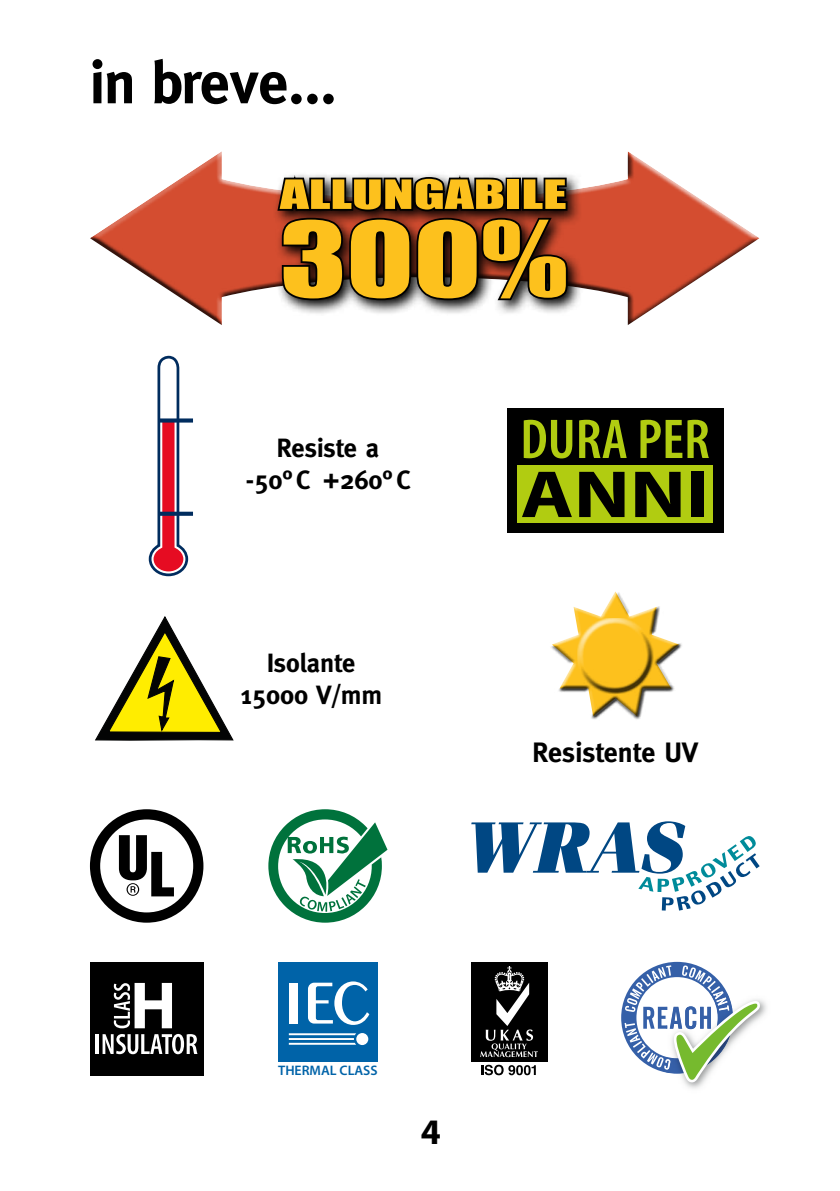
<style>
.page{position:relative;width:840px;height:1191px;background:#fff}
.page>*{position:absolute;margin:0;border:0;box-sizing:border-box;transform-origin:0 0}
.t1{font:96px "Impact";color:#fdc11d;scale:1.31 1}
.t2{font:700 67px "Myriad Pro";color:#000;scale:1.21 1}
.t3{font:700 60px "Meta";letter-spacing:-.02em;color:#000}
.t4{font:600 condensed 56.4px "Myriad Pro";color:#b1cc11}
.t5{font:37.2px "Impact";color:#fdc11d;scale:1.52 1}
.t6{font:700 36px "Myriad Pro";color:#000}
.t7{font:700 28px "Meta";color:#000}
.t8{font:700 26.4px/31.6px "Meta";color:#000;text-align:center}
.t9{font:600 13.8px "Myriad Pro";color:#0063a8}
</style>
<div class="page">
<div style="left:90px;top:962px;width:113px;height:113px;background:#000"></div>
<hr style="left:96px;top:1034px;width:3px;height:20px;background:#fff">
<svg style="left:102px;top:1034px;width:95px;height:20px"></svg>
<svg style="left:114px;top:983px;width:58px;height:45px"></svg>
<div style="left:278px;top:962px;width:99px;height:99px;background:#0063a8"></div>
<div style="left:356px;top:1033px;width:12px;height:12px;background:#fff;border-radius:50%"></div>
<svg style="left:289px;top:1033px;width:67px;height:11px"></svg>
<div style="left:289px;top:983px;width:8px;height:40px;background:#fff"></div>
<svg style="left:308px;top:981px;width:61px;height:44px"></svg>
<img style="left:684px;top:999px;width:83px;height:90px">
<svg style="left:621px;top:962px;width:138px;height:120px"></svg>
<svg style="left:90px;top:809px;width:113px;height:113px"></svg>
<svg style="left:268px;top:809px;width:119px;height:113px"></svg>
<svg style="left:471px;top:821px;width:288px;height:89px"></svg>
<svg style="left:148px;top:357px;width:45px;height:220px"></svg>
<svg style="left:159px;top:512px;width:34px;height:4px"></svg>
<svg style="left:159px;top:418px;width:34px;height:4px"></svg>
<svg style="left:95px;top:616px;width:139px;height:125px"></svg>
<div style="left:549px;top:592px;width:133px;height:128px;background:#000;opacity:.75"></div>
<svg style="left:551px;top:591px;width:127px;height:125px"></svg>
<div style="left:577px;top:618px;width:72px;height:54px;background:#fff;opacity:.75"></div>
<div style="left:580px;top:631px;width:73px;height:63px;background:#000;opacity:.75"></div>
<div style="left:90px;top:148px;width:672px;height:178px;background:#000;opacity:.75"></div>
<svg style="left:273px;top:172px;width:310px;height:144px"></svg>
<svg style="left:275px;top:164px;width:295px;height:138px;background:#473430"></svg>
<div style="left:507px;top:408px;width:216px;height:125px;background:#000"></div>
<div style="left:517px;top:465px;width:195px;height:57px;background:#b1cc11"></div>
<svg style="left:481px;top:1064px;width:54px;height:11px"></svg>
<div style="left:471px;top:962px;width:76px;height:99px;background:#000"></div>
<svg style="left:480px;top:966px;width:57px;height:91px"></svg>
<h3 class="t3" style="left:90px;top:48px;width:248px">in breve...</h3>
<h3 class="t5" style="left:280px;top:171px;width:190px">ALLUNGABILE</h3>
<h1 class="t1" style="left:280px;top:200px;width:221px">300%</h1>
<p class="t8" style="left:245px;top:432px;width:166px">Resiste a -50°C +260°C</p>
<p class="t8" style="left:240px;top:647px;width:144px">Isolante<br>15000 V/mm</p>
<h3 class="t4" style="left:520px;top:404px;width:191px">DURA PER</h3>
<h2 class="t2" style="left:520px;top:451px;width:157px">ANNI</h2>
<p class="t7" style="left:532px;top:736px;width:167px">Resistente UV</p>
<p class="t9" style="left:278px;top:1061px;width:101px">THERMAL CLASS</p>
<h3 class="t6" style="left:420px;top:1108px;width:21px">4</h3>
</div>
